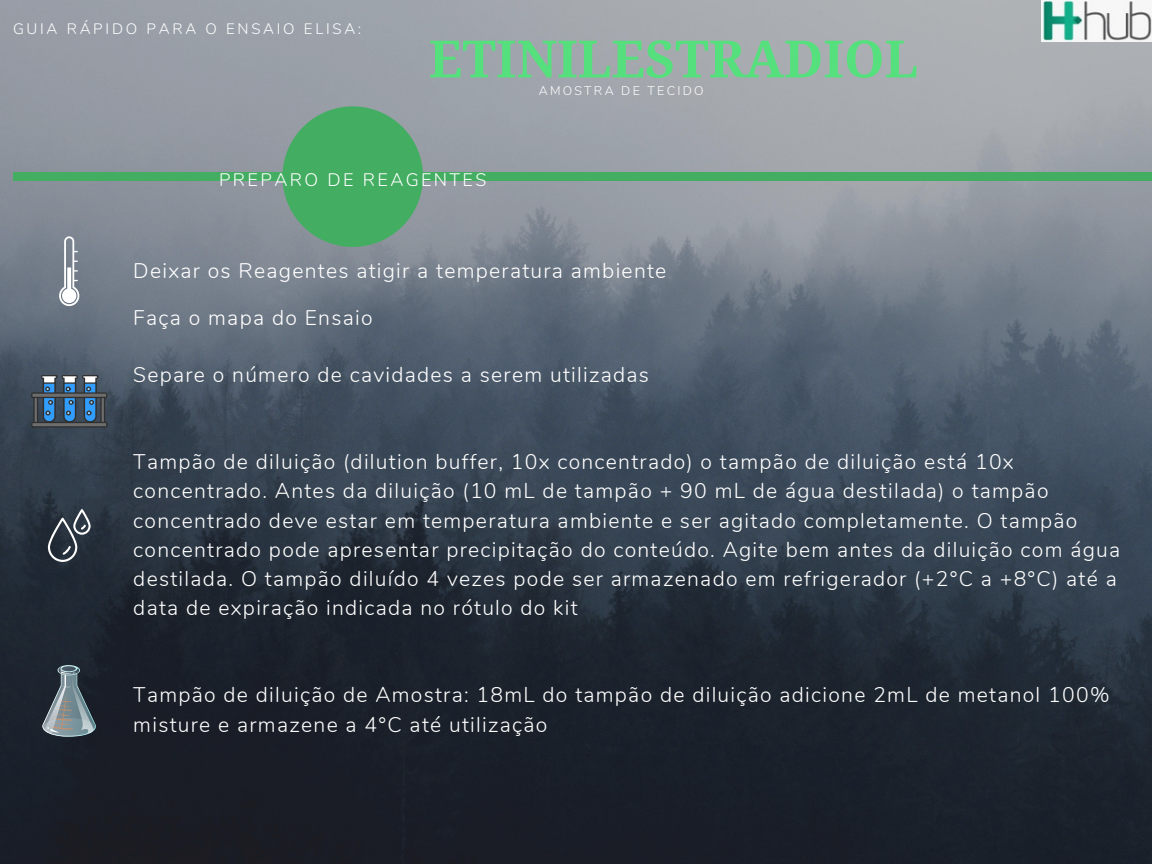
<style>
.page{position:relative;width:1152px;height:864px;background:#fff}
.page>*{position:absolute;margin:0;border:0;box-sizing:border-box;transform-origin:0 0}
.t1{font:700 51.45px "Droid Serif";color:#56e07d}
.t2{font:300 21.15px/29.2px "Nunito";letter-spacing:.06em;color:#fff}
.t3{font:300 18.15px "Nunito";letter-spacing:.13em;color:#fff}
.t4{font:300 15.15px "Nunito";letter-spacing:.18em;color:#fff}
.t5{font:300 12.45px "Nunito";letter-spacing:.18em;color:#fff}
</style>
<div class="page">
<img style="left:0;top:0;width:1152px;height:864px">
<div style="left:13px;top:173px;width:1139px;height:8px;background:#43ae61"></div>
<svg style="left:282px;top:106px;width:141px;height:141px;background:#54a96f"></svg>
<svg style="left:48px;top:509px;width:43px;height:53px;background:#4a525c"></svg>
<img style="left:1041px;top:0;width:111px;height:42px">
<svg style="left:59px;top:236px;width:20px;height:70px"></svg>
<svg style="left:31px;top:375px;width:76px;height:53px;background:#49627a"></svg>
<svg style="left:42px;top:665px;width:54px;height:72px;background:#5f6c73"></svg>
<p class="t4" style="left:13px;top:19px;width:350px">GUIA RÁPIDO PARA O ENSAIO ELISA:</p>
<p class="t1" style="left:429px;top:30px;width:491px">ETINILESTRADIOL</p>
<p class="t5" style="left:539px;top:82px;width:166px">AMOSTRA DE TECIDO</p>
<p class="t3" style="left:219px;top:168px;width:269px">PREPARO DE REAGENTES</p>
<p class="t2" style="left:133px;top:256px;width:535px">Deixar os Reagentes atigir a temperatura ambiente</p>
<p class="t2" style="left:133px;top:304px;width:241px">Faça o mapa do Ensaio</p>
<p class="t2" style="left:133px;top:360px;width:517px">Separe o número de cavidades a serem utilizadas</p>
<p class="t2" style="left:133px;top:447px;width:988px">Tampão de diluição (dilution buffer, 10x concentrado) o tampão de diluição está 10x concentrado. Antes da diluição (10 mL de tampão + 90 mL de água destilada) o tampão concentrado deve estar em temperatura ambiente e ser agitado completamente. O tampão concentrado pode apresentar precipitação do conteúdo. Agite bem antes da diluição com água destilada. O tampão diluído 4 vezes pode ser armazenado em refrigerador (+2°C a +8°C) até a data de expiração indicada no rótulo do kit</p>
<p class="t2" style="left:133px;top:681px;width:978px">Tampão de diluição de Amostra: 18mL do tampão de diluição adicione 2mL de metanol 100% misture e armazene a 4°C até utilização</p>
</div>
